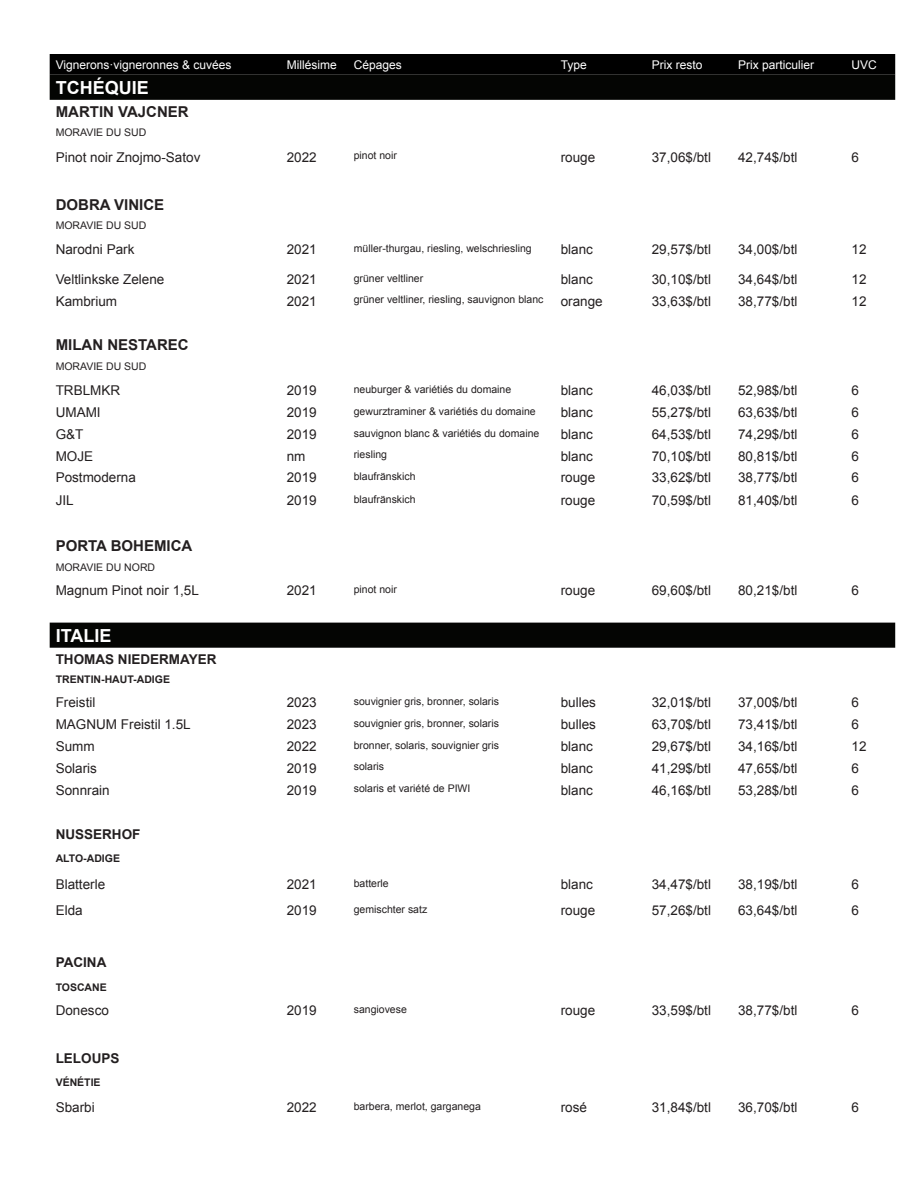
<style>
.page{position:relative;width:918px;height:1188px;background:#fff}
.page>*{position:absolute;margin:0;border:0;box-sizing:border-box;transform-origin:0 0}
.t1{font:700 18px "Arial";color:#fff}
.t2{font:700 15px "Arial";color:#231f20}
.t3{font:13.5px "Arial";color:#231f20}
.t4{font:700 13.5px "Arial";color:#231f20}
.t5{font:12px "Arial";color:#fff}
.t6{font:10.5px "Arial";color:#231f20}
.t7{font:700 10.5px "Arial";color:#231f20}
</style>
<div class="page">
<div style="left:50px;top:54px;width:845px;height:46px;background:#040503"></div>
<div style="left:50px;top:623px;width:845px;height:25px;background:#040503"></div>
<p class="t5" style="left:56px;top:57px;width:177px">Vignerons·vigneronnes &amp; cuvées</p>
<p class="t5" style="left:287px;top:57px;width:51px">Millésime</p>
<p class="t5" style="left:354px;top:57px;width:50px">Cépages</p>
<p class="t5" style="left:561px;top:57px;width:28px">Type</p>
<p class="t5" style="left:652px;top:57px;width:52px">Prix resto</p>
<p class="t5" style="left:738px;top:57px;width:78px">Prix particulier</p>
<p class="t5" style="left:852px;top:57px;width:27px">UVC</p>
<h1 class="t1" style="left:56px;top:76px;width:95px">TCHÉQUIE</h1>
<p class="t2" style="left:56px;top:102px;width:135px">MARTIN VAJCNER</p>
<p class="t6" style="left:56px;top:126px;width:92px">MORAVIE DU SUD</p>
<p class="t3" style="left:56px;top:148px;width:146px">Pinot noir Znojmo-Satov</p>
<p class="t3" style="left:287px;top:148px;width:32px">2022</p>
<p class="t6" style="left:354px;top:149px;width:45px">pinot noir</p>
<p class="t3" style="left:561px;top:148px;width:36px">rouge</p>
<p class="t3" style="left:652px;top:148px;width:61px">37,06$/btl</p>
<p class="t3" style="left:738px;top:148px;width:61px">42,74$/btl</p>
<p class="t3" style="left:852px;top:148px;width:9px">6</p>
<p class="t2" style="left:56px;top:194px;width:110px">DOBRA VINICE</p>
<p class="t6" style="left:56px;top:219px;width:92px">MORAVIE DU SUD</p>
<p class="t3" style="left:56px;top:241px;width:80px">Narodni Park</p>
<p class="t3" style="left:287px;top:241px;width:32px">2021</p>
<p class="t6" style="left:354px;top:242px;width:179px">müller-thurgau, riesling, welschriesling</p>
<p class="t3" style="left:561px;top:241px;width:34px">blanc</p>
<p class="t3" style="left:652px;top:241px;width:61px">29,57$/btl</p>
<p class="t3" style="left:738px;top:241px;width:61px">34,00$/btl</p>
<p class="t3" style="left:852px;top:241px;width:17px">12</p>
<p class="t3" style="left:56px;top:270px;width:110px">Veltlinkske Zelene</p>
<p class="t3" style="left:287px;top:270px;width:32px">2021</p>
<p class="t6" style="left:354px;top:271px;width:71px">grüner veltliner</p>
<p class="t3" style="left:561px;top:270px;width:34px">blanc</p>
<p class="t3" style="left:652px;top:270px;width:61px">30,10$/btl</p>
<p class="t3" style="left:738px;top:270px;width:61px">34,64$/btl</p>
<p class="t3" style="left:852px;top:270px;width:17px">12</p>
<p class="t3" style="left:56px;top:292px;width:63px">Kambrium</p>
<p class="t3" style="left:287px;top:292px;width:32px">2021</p>
<p class="t6" style="left:354px;top:293px;width:191px">grüner veltliner, riesling, sauvignon blanc</p>
<p class="t3" style="left:561px;top:292px;width:44px">orange</p>
<p class="t3" style="left:652px;top:292px;width:61px">33,63$/btl</p>
<p class="t3" style="left:738px;top:292px;width:61px">38,77$/btl</p>
<p class="t3" style="left:852px;top:292px;width:17px">12</p>
<p class="t2" style="left:56px;top:335px;width:135px">MILAN NESTAREC</p>
<p class="t6" style="left:56px;top:359px;width:92px">MORAVIE DU SUD</p>
<p class="t3" style="left:56px;top:381px;width:66px">TRBLMKR</p>
<p class="t3" style="left:287px;top:381px;width:32px">2019</p>
<p class="t6" style="left:354px;top:382px;width:159px">neuburger &amp; variétiés du domaine</p>
<p class="t3" style="left:561px;top:381px;width:34px">blanc</p>
<p class="t3" style="left:652px;top:381px;width:61px">46,03$/btl</p>
<p class="t3" style="left:738px;top:381px;width:61px">52,98$/btl</p>
<p class="t3" style="left:852px;top:381px;width:9px">6</p>
<p class="t3" style="left:56px;top:403px;width:46px">UMAMI</p>
<p class="t3" style="left:287px;top:403px;width:32px">2019</p>
<p class="t6" style="left:354px;top:404px;width:184px">gewurztraminer &amp; variétiés du domaine</p>
<p class="t3" style="left:561px;top:403px;width:34px">blanc</p>
<p class="t3" style="left:652px;top:403px;width:61px">55,27$/btl</p>
<p class="t3" style="left:738px;top:403px;width:61px">63,63$/btl</p>
<p class="t3" style="left:852px;top:403px;width:9px">6</p>
<p class="t3" style="left:56px;top:425px;width:29px">G&amp;T</p>
<p class="t3" style="left:287px;top:425px;width:32px">2019</p>
<p class="t6" style="left:354px;top:426px;width:187px">sauvignon blanc &amp; variétiés du domaine</p>
<p class="t3" style="left:561px;top:425px;width:34px">blanc</p>
<p class="t3" style="left:652px;top:425px;width:61px">64,53$/btl</p>
<p class="t3" style="left:738px;top:425px;width:61px">74,29$/btl</p>
<p class="t3" style="left:852px;top:425px;width:9px">6</p>
<p class="t3" style="left:56px;top:447px;width:39px">MOJE</p>
<p class="t3" style="left:287px;top:447px;width:20px">nm</p>
<p class="t6" style="left:354px;top:448px;width:35px">riesling</p>
<p class="t3" style="left:561px;top:447px;width:34px">blanc</p>
<p class="t3" style="left:652px;top:447px;width:61px">70,10$/btl</p>
<p class="t3" style="left:738px;top:447px;width:61px">80,81$/btl</p>
<p class="t3" style="left:852px;top:447px;width:9px">6</p>
<p class="t3" style="left:56px;top:469px;width:82px">Postmoderna</p>
<p class="t3" style="left:287px;top:469px;width:32px">2019</p>
<p class="t6" style="left:354px;top:470px;width:63px">blaufränskich</p>
<p class="t3" style="left:561px;top:469px;width:36px">rouge</p>
<p class="t3" style="left:652px;top:469px;width:61px">33,62$/btl</p>
<p class="t3" style="left:738px;top:469px;width:61px">38,77$/btl</p>
<p class="t3" style="left:852px;top:469px;width:9px">6</p>
<p class="t3" style="left:56px;top:492px;width:20px">JIL</p>
<p class="t3" style="left:287px;top:492px;width:32px">2019</p>
<p class="t6" style="left:354px;top:493px;width:63px">blaufränskich</p>
<p class="t3" style="left:561px;top:492px;width:36px">rouge</p>
<p class="t3" style="left:652px;top:492px;width:61px">70,59$/btl</p>
<p class="t3" style="left:738px;top:492px;width:61px">81,40$/btl</p>
<p class="t3" style="left:852px;top:492px;width:9px">6</p>
<p class="t2" style="left:56px;top:536px;width:138px">PORTA BOHEMICA</p>
<p class="t6" style="left:56px;top:560px;width:101px">MORAVIE DU NORD</p>
<p class="t3" style="left:56px;top:581px;width:145px">Magnum Pinot noir 1,5L</p>
<p class="t3" style="left:287px;top:581px;width:32px">2021</p>
<p class="t6" style="left:354px;top:582px;width:45px">pinot noir</p>
<p class="t3" style="left:561px;top:581px;width:36px">rouge</p>
<p class="t3" style="left:652px;top:581px;width:61px">69,60$/btl</p>
<p class="t3" style="left:738px;top:581px;width:61px">80,21$/btl</p>
<p class="t3" style="left:852px;top:581px;width:9px">6</p>
<h1 class="t1" style="left:56px;top:624px;width:57px">ITALIE</h1>
<p class="t4" style="left:56px;top:650px;width:162px">THOMAS NIEDERMAYER</p>
<p class="t7" style="left:56px;top:673px;width:116px">TRENTIN-HAUT-ADIGE</p>
<p class="t3" style="left:56px;top:694px;width:41px">Freistil</p>
<p class="t3" style="left:287px;top:694px;width:32px">2023</p>
<p class="t6" style="left:354px;top:694px;width:147px">souvignier gris, bronner, solaris</p>
<p class="t3" style="left:561px;top:694px;width:37px">bulles</p>
<p class="t3" style="left:652px;top:694px;width:61px">32,01$/btl</p>
<p class="t3" style="left:738px;top:694px;width:61px">37,00$/btl</p>
<p class="t3" style="left:852px;top:694px;width:9px">6</p>
<p class="t3" style="left:56px;top:715px;width:137px">MAGNUM Freistil 1.5L</p>
<p class="t3" style="left:287px;top:715px;width:32px">2023</p>
<p class="t6" style="left:354px;top:716px;width:147px">souvignier gris, bronner, solaris</p>
<p class="t3" style="left:561px;top:715px;width:37px">bulles</p>
<p class="t3" style="left:652px;top:715px;width:61px">63,70$/btl</p>
<p class="t3" style="left:738px;top:715px;width:61px">73,41$/btl</p>
<p class="t3" style="left:852px;top:715px;width:9px">6</p>
<p class="t3" style="left:56px;top:737px;width:41px">Summ</p>
<p class="t3" style="left:287px;top:737px;width:32px">2022</p>
<p class="t6" style="left:354px;top:738px;width:147px">bronner, solaris, souvignier gris</p>
<p class="t3" style="left:561px;top:737px;width:34px">blanc</p>
<p class="t3" style="left:652px;top:737px;width:61px">29,67$/btl</p>
<p class="t3" style="left:738px;top:737px;width:61px">34,16$/btl</p>
<p class="t3" style="left:852px;top:737px;width:17px">12</p>
<p class="t3" style="left:56px;top:759px;width:43px">Solaris</p>
<p class="t3" style="left:287px;top:759px;width:32px">2019</p>
<p class="t6" style="left:354px;top:760px;width:32px">solaris</p>
<p class="t3" style="left:561px;top:759px;width:34px">blanc</p>
<p class="t3" style="left:652px;top:759px;width:61px">41,29$/btl</p>
<p class="t3" style="left:738px;top:759px;width:61px">47,65$/btl</p>
<p class="t3" style="left:852px;top:759px;width:9px">6</p>
<p class="t3" style="left:56px;top:781px;width:56px">Sonnrain</p>
<p class="t3" style="left:287px;top:781px;width:32px">2019</p>
<p class="t6" style="left:354px;top:782px;width:118px">solaris et variété de PIWI</p>
<p class="t3" style="left:561px;top:781px;width:34px">blanc</p>
<p class="t3" style="left:652px;top:781px;width:61px">46,16$/btl</p>
<p class="t3" style="left:738px;top:781px;width:61px">53,28$/btl</p>
<p class="t3" style="left:852px;top:781px;width:9px">6</p>
<p class="t4" style="left:56px;top:826px;width:86px">NUSSERHOF</p>
<p class="t7" style="left:56px;top:852px;width:66px">ALTO-ADIGE</p>
<p class="t3" style="left:56px;top:876px;width:51px">Blatterle</p>
<p class="t3" style="left:287px;top:876px;width:32px">2021</p>
<p class="t6" style="left:354px;top:877px;width:37px">batterle</p>
<p class="t3" style="left:561px;top:876px;width:34px">blanc</p>
<p class="t3" style="left:652px;top:876px;width:61px">34,47$/btl</p>
<p class="t3" style="left:738px;top:876px;width:61px">38,19$/btl</p>
<p class="t3" style="left:852px;top:876px;width:9px">6</p>
<p class="t3" style="left:56px;top:902px;width:29px">Elda</p>
<p class="t3" style="left:287px;top:902px;width:32px">2019</p>
<p class="t6" style="left:354px;top:903px;width:75px">gemischter satz</p>
<p class="t3" style="left:561px;top:902px;width:36px">rouge</p>
<p class="t3" style="left:652px;top:902px;width:61px">57,26$/btl</p>
<p class="t3" style="left:738px;top:902px;width:61px">63,64$/btl</p>
<p class="t3" style="left:852px;top:902px;width:9px">6</p>
<p class="t4" style="left:56px;top:953px;width:52px">PACINA</p>
<p class="t7" style="left:56px;top:980px;width:53px">TOSCANE</p>
<p class="t3" style="left:56px;top:1001px;width:55px">Donesco</p>
<p class="t3" style="left:287px;top:1001px;width:32px">2019</p>
<p class="t6" style="left:354px;top:1002px;width:55px">sangiovese</p>
<p class="t3" style="left:561px;top:1001px;width:36px">rouge</p>
<p class="t3" style="left:652px;top:1001px;width:61px">33,59$/btl</p>
<p class="t3" style="left:738px;top:1001px;width:61px">38,77$/btl</p>
<p class="t3" style="left:852px;top:1001px;width:9px">6</p>
<p class="t4" style="left:56px;top:1049px;width:65px">LELOUPS</p>
<p class="t7" style="left:56px;top:1075px;width:46px">VÉNÉTIE</p>
<p class="t3" style="left:56px;top:1098px;width:41px">Sbarbi</p>
<p class="t3" style="left:287px;top:1098px;width:32px">2022</p>
<p class="t6" style="left:354px;top:1099px;width:129px">barbera, merlot, garganega</p>
<p class="t3" style="left:561px;top:1098px;width:28px">rosé</p>
<p class="t3" style="left:652px;top:1098px;width:61px">31,84$/btl</p>
<p class="t3" style="left:738px;top:1098px;width:61px">36,70$/btl</p>
<p class="t3" style="left:852px;top:1098px;width:9px">6</p>
</div>
